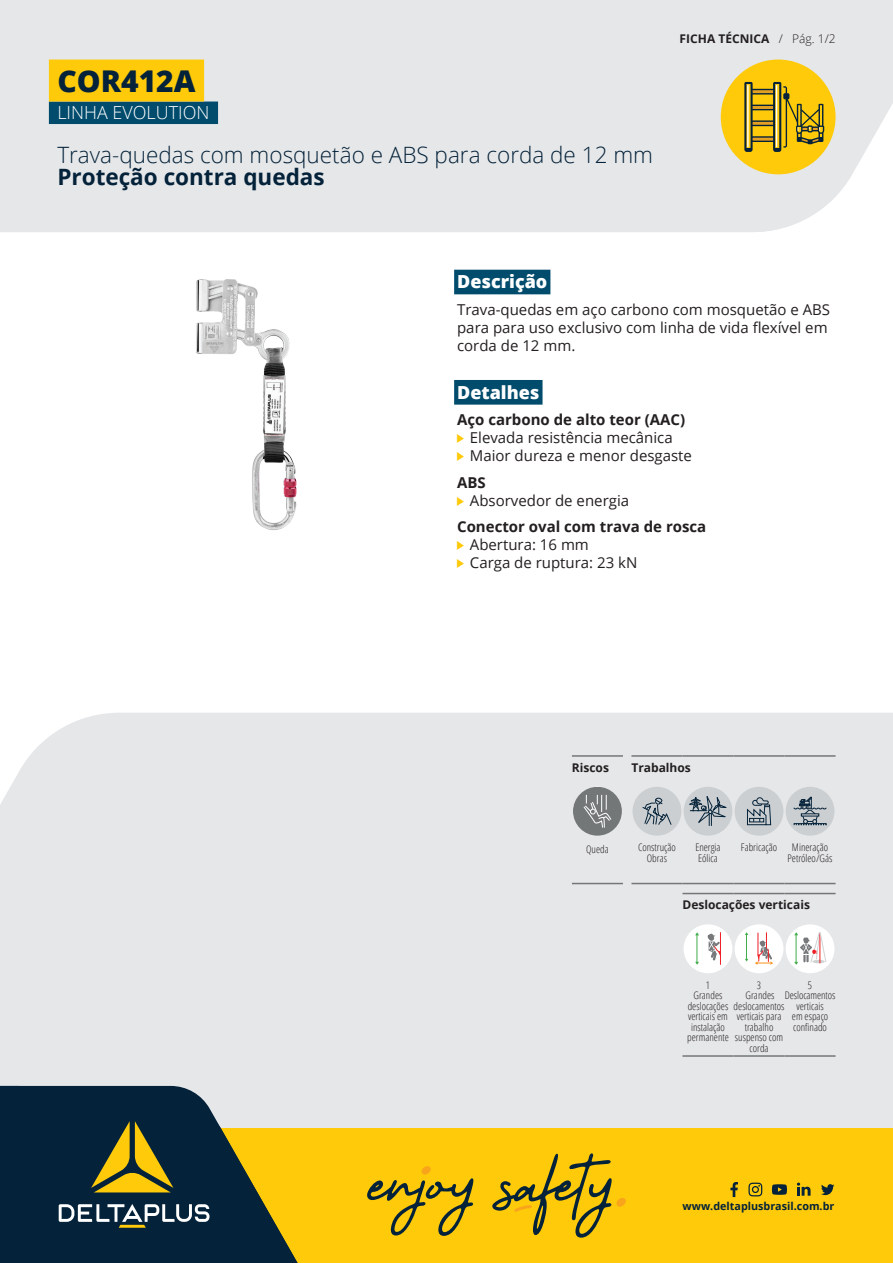
<style>
.page{position:relative;width:893px;height:1263px;background:#fff}
.page>*{position:absolute;margin:0;border:0;box-sizing:border-box;transform-origin:0 0}
.t1{font:800 30px "Open Sans";color:#042239}
.t2{font:300 22.5px "Open Sans";color:#042239}
.t3{font:700 22.5px "Open Sans";color:#042239}
.t4{font:800 18px "Open Sans";color:#fff}
.t5{font:300 18px "Open Sans";color:#fff}
.t6{font:15px/18px "Open Sans";color:#231f20}
.t7{font:700 15px "Open Sans";color:#231f20}
.t8{font:700 12px "Open Sans";color:#231f20}
.t9{font:300 12px "Open Sans";color:#231f20}
.t10{font:700 10.8px "Open Sans";color:#042239}
.t11{font:300 10.5px/10.5px "Open Sans Condensed";color:#231f20;text-align:center}
.t12{font:9px "Arrows";color:#feca0a}
</style>
<div class="page">
<div style="left:0;top:0;width:893px;height:232px;background:#e6e7e9"></div>
<div style="left:0;top:713px;width:893px;height:415px;background:#e6e7e9"></div>
<div style="left:49px;top:102px;width:169px;height:22px;background:#014b6c"></div>
<div style="left:49px;top:60px;width:155px;height:42px;background:#feca0a"></div>
<img style="left:196px;top:279px;width:101px;height:252px">
<hr style="left:631px;top:755px;width:51px;height:2px;background:#747778">
<hr style="left:682px;top:755px;width:51px;height:2px;background:#747778">
<hr style="left:733px;top:755px;width:51px;height:2px;background:#747778">
<hr style="left:631px;top:883px;width:51px;height:1px;background:#747778">
<hr style="left:733px;top:883px;width:51px;height:1px;background:#747778">
<hr style="left:784px;top:755px;width:52px;height:2px;background:#747778">
<hr style="left:682px;top:883px;width:51px;height:1px;background:#747778">
<hr style="left:784px;top:883px;width:52px;height:1px;background:#747778">
<div style="left:632px;top:787px;width:49px;height:49px;background:#cccfd1;border-radius:50%"></div>
<svg style="left:642px;top:797px;width:30px;height:28px"></svg>
<div style="left:684px;top:787px;width:48px;height:49px;background:#cccfd1;border-radius:50%"></div>
<svg style="left:689px;top:790px;width:41px;height:36px"></svg>
<div style="left:735px;top:787px;width:48px;height:49px;background:#cccfd1;border-radius:50%"></div>
<svg style="left:747px;top:798px;width:24px;height:27px"></svg>
<div style="left:786px;top:787px;width:48px;height:49px;background:#cccfd1;border-radius:50%"></div>
<svg style="left:793px;top:796px;width:34px;height:29px"></svg>
<hr style="left:572px;top:755px;width:51px;height:2px;background:#747778">
<hr style="left:572px;top:883px;width:51px;height:1px;background:#747778">
<div style="left:573px;top:787px;width:49px;height:49px;background:#747778;border-radius:24px"></div>
<svg style="left:583px;top:795px;width:28px;height:33px"></svg>
<hr style="left:682px;top:893px;width:51px;height:1px;background:#747778">
<hr style="left:733px;top:893px;width:51px;height:1px;background:#747778">
<hr style="left:784px;top:893px;width:52px;height:1px;background:#747778">
<hr style="left:682px;top:1055px;width:51px;height:2px;background:#747778">
<hr style="left:733px;top:1055px;width:51px;height:2px;background:#747778">
<hr style="left:784px;top:1055px;width:52px;height:2px;background:#747778">
<div style="left:684px;top:924px;width:48px;height:49px;background:#fff;border-radius:50%"></div>
<hr style="left:720px;top:932px;width:1px;height:32px;background:#ee1d23">
<svg style="left:707px;top:934px;width:13px;height:26px"></svg>
<svg style="left:695px;top:932px;width:4px;height:33px"></svg>
<div style="left:735px;top:924px;width:48px;height:49px;background:#fff;border-radius:50%"></div>
<svg style="left:745px;top:932px;width:3px;height:29px"></svg>
<svg style="left:755px;top:932px;width:18px;height:33px"></svg>
<div style="left:786px;top:924px;width:48px;height:49px;background:#fff;border-radius:50%"></div>
<svg style="left:794px;top:932px;width:32px;height:33px"></svg>
<div style="left:454px;top:270px;width:96px;height:24px;background:#014b6c"></div>
<div style="left:454px;top:380px;width:88px;height:25px;background:#014b6c"></div>
<div style="left:615px;top:1128px;width:278px;height:135px;background:#feca0a"></div>
<div style="left:130px;top:1128px;width:522px;height:135px;background:#feca0a"></div>
<div style="left:616px;top:1198px;width:10px;height:9px;background:#f9a51b;border-radius:3px"></div>
<div style="left:422px;top:1166px;width:9px;height:9px;background:#f9a51b;border-radius:3px"></div>
<svg style="left:367px;top:1178px;width:106px;height:58px"></svg>
<svg style="left:492px;top:1153px;width:120px;height:85px"></svg>
<svg style="left:730px;top:1182px;width:8px;height:15px"></svg>
<svg style="left:748px;top:1182px;width:14px;height:14px"></svg>
<svg style="left:772px;top:1184px;width:15px;height:11px"></svg>
<svg style="left:797px;top:1182px;width:13px;height:14px"></svg>
<svg style="left:821px;top:1184px;width:13px;height:11px"></svg>
<svg style="left:0;top:1086px;width:310px;height:177px;fill:#042239"></svg>
<svg style="left:91px;top:1121px;width:82px;height:71px"></svg>
<svg style="left:59px;top:1204px;width:150px;height:24px"></svg>
<div style="left:721px;top:60px;width:115px;height:114px;background:#feca0a;border-radius:50%"></div>
<svg style="left:744px;top:82px;width:80px;height:70px"></svg>
<h1 class="t1" style="left:57px;top:58px;width:140px">COR412A</h1>
<h3 class="t5" style="left:57px;top:100px;width:154px">LINHA EVOLUTION</h3>
<h2 class="t2" style="left:57px;top:139px;width:597px">Trava-quedas com mosquetão e ABS para corda de 12 mm</h2>
<h2 class="t3" style="left:57px;top:161px;width:269px">Proteção contra quedas</h2>
<p class="t8" style="left:680px;top:30px;width:91px">FICHA TÉCNICA</p>
<p class="t9" style="left:779px;top:30px;width:6px">/</p>
<p class="t9" style="left:792px;top:30px;width:45px">Pág. 1/2</p>
<h3 class="t4" style="left:457px;top:268px;width:92px">Descrição</h3>
<h3 class="t6" style="left:457px;top:300px;width:374px">Trava-quedas em aço carbono com mosquetão e ABS para para uso exclusivo com linha de vida flexível em corda de 12 mm.</h3>
<h3 class="t4" style="left:457px;top:378px;width:84px">Detalhes</h3>
<h3 class="t7" style="left:457px;top:409px;width:230px">Aço carbono de alto teor (AAC(</h3>
<h3 class="t6" style="left:470px;top:428px;width:204px">Elevada resistência mecânica</h3>
<p class="t12" style="left:457px;top:435px;width:9px">U</p>
<h3 class="t6" style="left:470px;top:446px;width:224px">Maior dureza e menor desgaste</h3>
<p class="t12" style="left:457px;top:453px;width:9px">U</p>
<h3 class="t7" style="left:457px;top:472px;width:30px">ABS</h3>
<h3 class="t6" style="left:470px;top:491px;width:161px">Absorvedor de energia</h3>
<p class="t12" style="left:457px;top:497px;width:9px">U</p>
<h3 class="t7" style="left:457px;top:516px;width:251px">Conector oval com trava de rosca</h3>
<h3 class="t6" style="left:470px;top:535px;width:121px">Abertura: 16 mm</h3>
<p class="t12" style="left:457px;top:542px;width:9px">U</p>
<h3 class="t6" style="left:470px;top:553px;width:169px">Carga de ruptura: 23 kN</h3>
<p class="t12" style="left:457px;top:560px;width:9px">U</p>
<p class="t8" style="left:572px;top:759px;width:39px">Riscos</p>
<p class="t8" style="left:631px;top:759px;width:61px">Trabalhos</p>
<p class="t11" style="left:586px;top:844px;width:24px">Queda</p>
<p class="t11" style="left:741px;top:842px;width:38px">Fabricação</p>
<p class="t11" style="left:638px;top:842px;width:39px">Construção<br>Obras</p>
<p class="t11" style="left:695px;top:842px;width:27px;text-align:left">Energia<br>Eólica</p>
<p class="t11" style="left:792px;top:842px;width:38px">Mineração</p>
<p class="t11" style="left:788px;top:852px;width:46px">Petróleo/Gás</p>
<p class="t8" style="left:682px;top:896px;width:129px">Deslocações verticais</p>
<p class="t11" style="left:687px;top:979px;width:43px">1<br>Grandes deslocações verticais em instalação permanente</p>
<p class="t11" style="left:734px;top:979px;width:52px">3<br>Grandes deslocamentos verticais para trabalho suspenso com corda</p>
<p class="t11" style="left:785px;top:979px;width:52px">5<br>Deslocamentos verticais<br>em espaço confinado</p>
<p class="t10" style="left:683px;top:1198px;width:153px">www.deltaplusbrasil.com.br</p>
</div>
